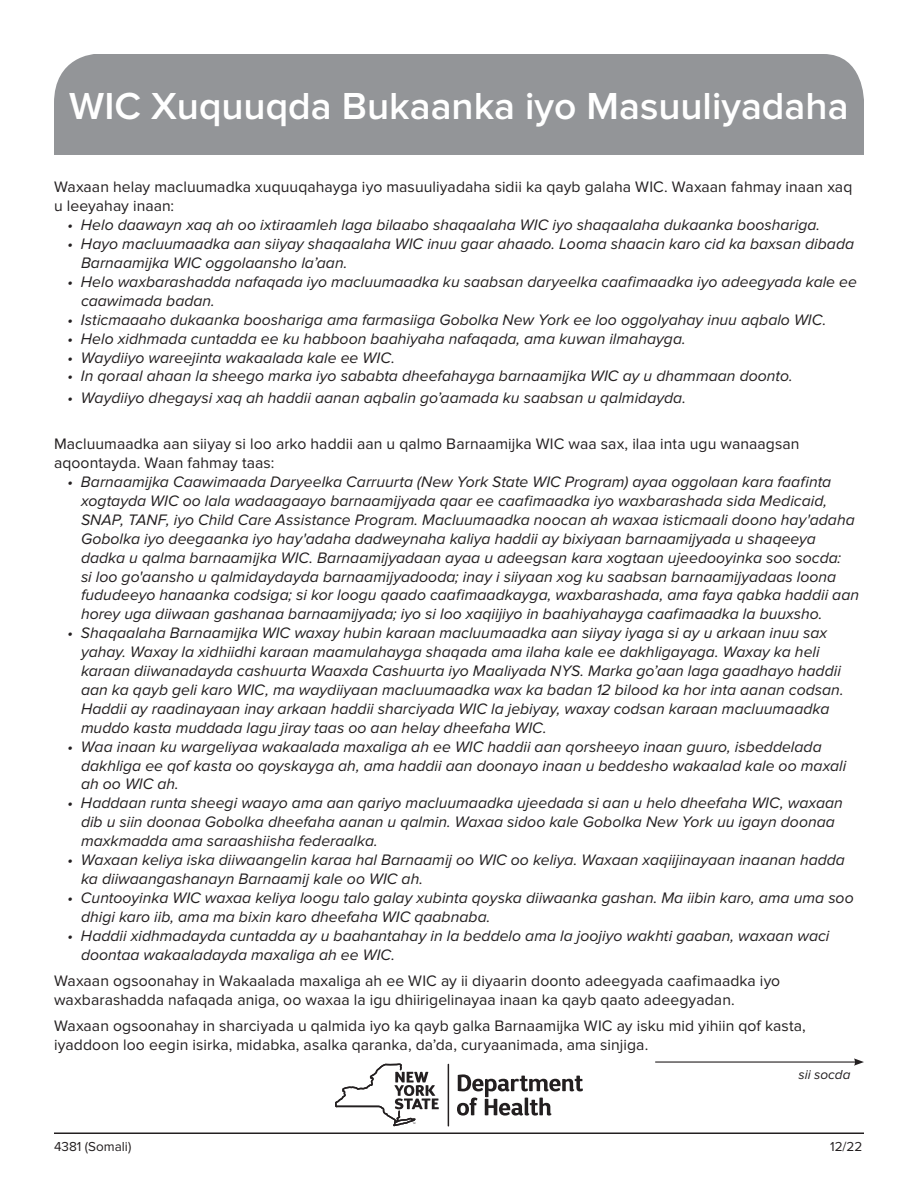
<style>
.page{position:relative;width:918px;height:1188px;background:#fff}
.page>*{position:absolute;margin:0;border:0;box-sizing:border-box;transform-origin:0 0}
.t1{font:600 39px "Proxima Nova";color:#fff}
.Bullets{font:italic 15.75px/18.9px "Proxima Nova";color:#231f20}
.Text{font:15.75px/18.9px "Proxima Nova";letter-spacing:.005em;color:#231f20}
.t2{font:13.5px "Proxima Nova";color:#231f20}
.t3{font:italic 13.5px "Proxima Nova";color:#231f20}
</style>
<div class="page">
<div style="left:54px;top:54px;width:810px;height:101px;background:#939598"></div>
<svg style="left:457px;top:1074px;width:126px;height:42px"></svg>
<hr style="left:448px;top:1064px;width:1px;height:62px;background:#231f20">
<svg style="left:335px;top:1064px;width:104px;height:62px"></svg>
<hr style="left:54px;top:1132px;width:810px;height:2px;background:#231f20">
<hr style="left:655px;top:1061px;width:201px;height:2px;background:#231f20">
<svg style="left:854px;top:1058px;width:10px;height:8px"></svg>
<p class="t1" style="left:69px;top:83px;width:781px">WIC Xuquuqda Bukaanka iyo Masuuliyadaha</p>
<p class="Text" style="left:54px;top:178px;width:800px">Waxaan helay macluumadka xuquuqahayga iyo masuuliyadaha sidii ka qayb galaha WIC. Waxaan fahmay inaan xaq u leeyahay inaan:</p>
<p class="Bullets" style="left:68px;top:216px;width:754px">• Helo daawayn xaq ah oo ixtiraamleh laga bilaabo shaqaalaha WIC iyo shaqaalaha dukaanka booshariga.</p>
<p class="Bullets" style="left:81px;top:235px;width:775px;text-indent:-14px">• Hayo macluumaadka aan siiyay shaqaalaha WIC inuu gaar ahaado. Looma shaacin karo cid ka baxsan dibada<br>Barnaamijka WIC oggolaansho la’aan.</p>
<p class="Bullets" style="left:81px;top:273px;width:778px;text-indent:-14px">• Helo waxbarashadda nafaqada iyo macluumaadka ku saabsan daryeelka caafimaadka iyo adeegyada kale ee caawimada badan.</p>
<p class="Bullets" style="left:68px;top:310px;width:760px">• Isticmaaaho dukaanka booshariga ama farmasiiga Gobolka New York ee loo oggolyahay inuu aqbalo WIC.</p>
<p class="Bullets" style="left:68px;top:329px;width:620px">• Helo xidhmada cuntadda ee ku habboon baahiyaha nafaqada, ama kuwan ilmahayga.</p>
<p class="Bullets" style="left:68px;top:348px;width:329px">• Waydiiyo wareejinta wakaalada kale ee WIC.</p>
<p class="Bullets" style="left:68px;top:367px;width:727px">• In qoraal ahaan la sheego marka iyo sababta dheefahayga barnaamijka WIC ay u dhammaan doonto.</p>
<p class="Bullets" style="left:68px;top:389px;width:620px">• Waydiiyo dhegaysi xaq ah haddii aanan aqbalin go’aamada ku saabsan u qalmidayda.</p>
<p class="Text" style="left:54px;top:435px;width:747px">Macluumaadka aan siiyay si loo arko haddii aan u qalmo Barnaamijka WIC waa sax, ilaa inta ugu wanaagsan aqoontayda. Waan fahmay taas:</p>
<p class="Bullets" style="left:81px;top:473px;width:780px;text-indent:-14px">• Barnaamijka Caawimaada Daryeelka Carruurta (New York State WIC Program) ayaa oggolaan kara faafinta xogtayda WIC oo lala wadaagaayo barnaamijyada qaar ee caafimaadka iyo waxbarashada sida Medicaid, SNAP, TANF, iyo Child Care Assistance Program. Macluumaadka noocan ah waxaa isticmaali doono hay'adaha Gobolka iyo deegaanka iyo hay'adaha dadweynaha kaliya haddii ay bixiyaan barnaamijyada u shaqeeya dadka u qalma barnaamijka WIC. Barnaamijyadaan ayaa u adeegsan kara xogtaan ujeedooyinka soo socda:<br>si loo go'aansho u qalmidaydayda barnaamijyadooda; inay i siiyaan xog ku saabsan barnaamijyadaas loona fududeeyo hanaanka codsiga; si kor loogu qaado caafimaadkayga, waxbarashada, ama faya qabka haddii aan horey uga diiwaan gashanaa barnaamijyada; iyo si loo xaqiijiyo in baahiyahayga caafimaadka la buuxsho.</p>
<p class="Bullets" style="left:81px;top:624px;width:764px;text-indent:-14px">• Shaqaalaha Barnaamijka WIC waxay hubin karaan macluumaadka aan siiyay iyaga si ay u arkaan inuu sax yahay. Waxay la xidhiidhi karaan maamulahayga shaqada ama ilaha kale ee dakhligayaga. Waxay ka heli karaan diiwanadayda cashuurta Waaxda Cashuurta iyo Maaliyada NYS. Marka go’aan laga gaadhayo haddii aan ka qayb geli karo WIC, ma waydiiyaan macluumaadka wax ka badan 12 bilood ka hor inta aanan codsan.<br>Haddii ay raadinayaan inay arkaan haddii sharciyada WIC la jebiyay, waxay codsan karaan macluumaadka muddo kasta muddada lagu jiray taas oo aan helay dheefaha WIC.</p>
<p class="Bullets" style="left:81px;top:737px;width:767px;text-indent:-14px">• Waa inaan ku wargeliyaa wakaalada maxaliga ah ee WIC haddii aan qorsheeyo inaan guuro, isbeddelada dakhliga ee qof kasta oo qoyskayga ah, ama haddii aan doonayo inaan u beddesho wakaalad kale oo maxali ah oo WIC ah.</p>
<p class="Bullets" style="left:81px;top:794px;width:763px;text-indent:-14px">• Haddaan runta sheegi waayo ama aan qariyo macluumaadka ujeedada si aan u helo dheefaha WIC, waxaan dib u siin doonaa Gobolka dheefaha aanan u qalmin. Waxaa sidoo kale Gobolka New York uu igayn doonaa maxkmadda ama saraashiisha federaalka.</p>
<p class="Bullets" style="left:81px;top:851px;width:766px;text-indent:-14px">• Waxaan keliya iska diiwaangelin karaa hal Barnaamij oo WIC oo keliya. Waxaan xaqiijinayaan inaanan hadda ka diiwaangashanayn Barnaamij kale oo WIC ah.</p>
<p class="Bullets" style="left:81px;top:889px;width:774px;text-indent:-14px">• Cuntooyinka WIC waxaa keliya loogu talo galay xubinta qoyska diiwaanka gashan. Ma iibin karo, ama uma soo dhigi karo iib, ama ma bixin karo dheefaha WIC qaabnaba.</p>
<p class="Bullets" style="left:81px;top:926px;width:750px;text-indent:-14px">• Haddii xidhmadayda cuntadda ay u baahantahay in la beddelo ama la joojiyo wakhti gaaban, waxaan waci doontaa wakaaladayda maxaliga ah ee WIC.</p>
<p class="Text" style="left:54px;top:971px;width:728px">Waxaan ogsoonahay in Wakaalada maxaliga ah ee WIC ay ii diyaarin doonto adeegyada caafimaadka iyo waxbarashadda nafaqada aniga, oo waxaa la igu dhiirigelinayaa inaan ka qayb qaato adeegyadan.</p>
<p class="Text" style="left:54px;top:1017px;width:753px">Waxaan ogsoonahay in sharciyada u qalmida iyo ka qayb galka Barnaamijka WIC ay isku mid yihiin qof kasta, iyaddoon loo eegin isirka, midabka, asalka qaranka, da’da, curyaanimada, ama sinjiga.</p>
<p class="t3" style="left:798px;top:1067px;width:54px">sii socda</p>
<p class="t2" style="left:54px;top:1138px;width:79px">4381 (Somali)</p>
<p class="t2" style="left:830px;top:1138px;width:34px">12/22</p>
</div>
